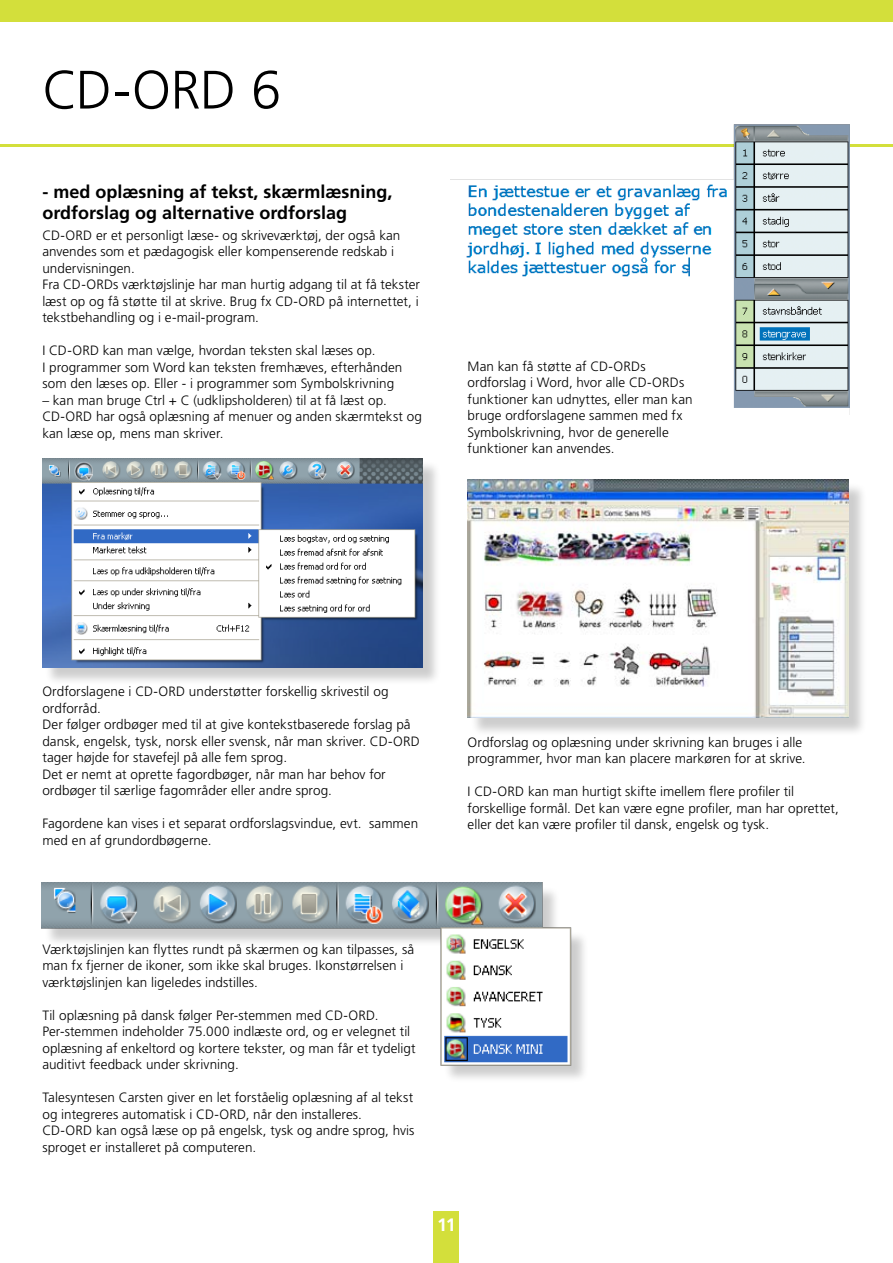
<style>
.page{position:relative;width:893px;height:1263px;background:#fff}
.page>*{position:absolute;margin:0;border:0;box-sizing:border-box;transform-origin:0 0}
.t1{font:300 54px "Frutiger LT";color:#000}
.t2{font:700 18px/21px "Frutiger LT";color:#000}
.t3{font:700 18px "Frutiger LT";color:#fff}
.t4{font:300 13.5px/16.5px "Frutiger LT";letter-spacing:.005em;color:#000}
</style>
<div class="page">
<div style="left:0;top:0;width:893px;height:21px;background:#d3df3b"></div>
<hr style="left:0;top:145px;width:893px;height:2px;background:#d3df3b">
<div style="left:434px;top:1212px;width:25px;height:51px;background:#d3df3b"></div>
<img style="left:450px;top:124px;width:406px;height:291px">
<div style="left:470px;top:482px;width:404px;height:264px;background:#000;opacity:.2"></div>
<img style="left:468px;top:480px;width:380px;height:238px">
<div style="left:45px;top:460px;width:403px;height:233px;background:#000;opacity:.2"></div>
<img style="left:42px;top:458px;width:381px;height:210px">
<img style="left:42px;top:883px;width:534px;height:183px">
<h1 class="t1" style="left:42px;top:59px;width:240px">CD-ORD 6</h1>
<h2 class="t2" style="left:42px;top:181px;width:352px">- med oplæsning af tekst, skærmlæsning, ordforslag og alternative ordforslag</h2>
<p class="t4" style="left:42px;top:227px;width:379px">CD-ORD er et personligt læse- og skriveværktøj, der også kan anvendes som et pædagogisk eller kompenserende redskab i undervisningen.<br>Fra CD-ORDs værktøjslinje har man hurtig adgang til at få tekster læst op og få støtte til at skrive. Brug fx CD-ORD på internettet, i tekstbehandling og i e-mail-program.</p>
<p class="t4" style="left:42px;top:343px;width:361px">I CD-ORD kan man vælge, hvordan teksten skal læses op.<br>I programmer som Word kan teksten fremhæves, efterhånden som den læses op. Eller - i programmer som Symbolskrivning</p>
<p class="t4" style="left:42px;top:392px;width:381px">– kan man bruge Ctrl + C (udklipsholderen) til at få læst op.<br>CD-ORD har også oplæsning af menuer og anden skærmtekst og kan læse op, mens man skriver.</p>
<p class="t4" style="left:468px;top:358px;width:226px">Man kan få støtte af CD-ORDs ordforslag i Word, hvor alle CD-ORDs funktioner kan udnyttes, eller man kan bruge ordforslagene sammen med fx Symbolskrivning, hvor de generelle funktioner kan anvendes.</p>
<p class="t4" style="left:42px;top:684px;width:379px">Ordforslagene i CD-ORD understøtter forskellig skrivestil og ordforråd.<br>Der følger ordbøger med til at give kontekstbaserede forslag på dansk, engelsk, tysk, norsk eller svensk, når man skriver. CD-ORD tager højde for stavefejl på alle fem sprog.<br>Det er nemt at oprette fagordbøger, når man har behov for ordbøger til særlige fagområder eller andre sprog.</p>
<p class="t4" style="left:42px;top:816px;width:377px">Fagordene kan vises i et separat ordforslagsvindue, evt. sammen med en af grundordbøgerne.</p>
<p class="t4" style="left:468px;top:734px;width:340px">Ordforslag og oplæsning under skrivning kan bruges i alle programmer, hvor man kan placere markøren for at skrive.</p>
<p class="t4" style="left:468px;top:783px;width:373px">I CD-ORD kan man hurtigt skifte imellem flere profiler til forskellige formål. Det kan være egne profiler, man har oprettet, eller det kan være profiler til dansk, engelsk og tysk.</p>
<p class="t4" style="left:42px;top:941px;width:373px">Værktøjslinjen kan flyttes rundt på skærmen og kan tilpasses, så man fx fjerner de ikoner, som ikke skal bruges. Ikonstørrelsen i værktøjslinjen kan ligeledes indstilles.</p>
<p class="t4" style="left:42px;top:1007px;width:375px">Til oplæsning på dansk følger Per-stemmen med CD-ORD.<br>Per-stemmen indeholder 75.000 indlæste ord, og er velegnet til oplæsning af enkeltord og kortere tekster, og man får et tydeligt auditivt feedback under skrivning.</p>
<p class="t4" style="left:42px;top:1089px;width:374px">Talesyntesen Carsten giver en let forståelig oplæsning af al tekst og integreres automatisk i CD-ORD, når den installeres.<br>CD-ORD kan også læse op på engelsk, tysk og andre sprog, hvis sproget er installeret på computeren.</p>
<h2 class="t3" style="left:437px;top:1214px;width:20px">11</h2>
</div>
